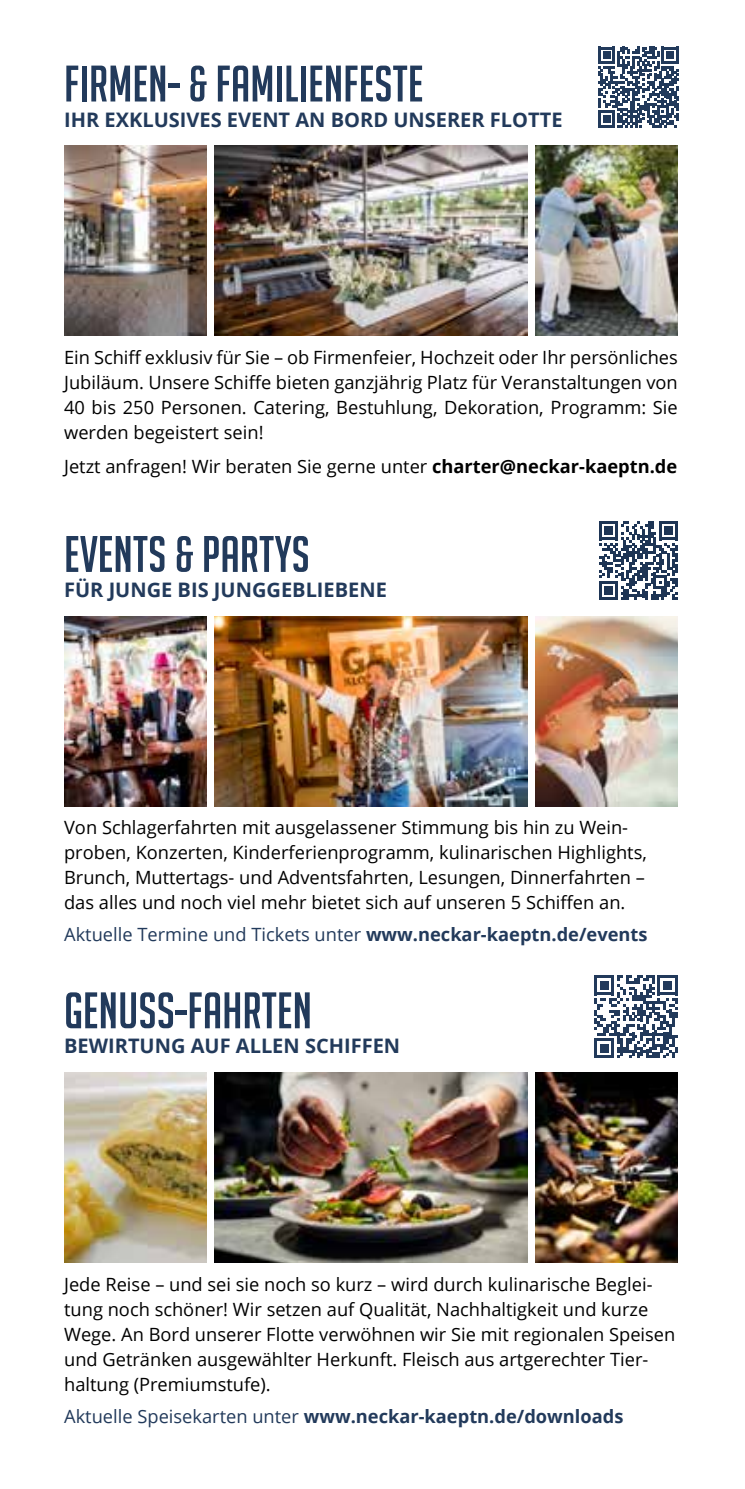
<style>
.page{position:relative;width:745px;height:1489px;background:#fff}
.page>*{position:absolute;margin:0;border:0;box-sizing:border-box;transform-origin:0 0}
.t1{font:50px "Big Noodle Titling";letter-spacing:.005em;color:#223a5b}
.t2{font:700 20px "Open Sans";color:#223a5b}
.t3{font:18.25px/25px "Open Sans";color:#000}
.t4{font:18.25px "Open Sans";color:#223a5b}
.t5{font:700 18.25px "Open Sans";color:#223a5b}
.s1{font-weight:700}
.s2{font-weight:400}
</style>
<div class="page">
<img style="left:215px;top:146px;width:311px;height:189px">
<img style="left:535px;top:146px;width:142px;height:189px">
<img style="left:64px;top:146px;width:142px;height:189px">
<img style="left:215px;top:616px;width:311px;height:190px">
<img style="left:535px;top:616px;width:142px;height:190px">
<img style="left:64px;top:616px;width:142px;height:190px">
<svg style="left:599px;top:521px;width:79px;height:79px"></svg>
<svg style="left:599px;top:521px;width:78px;height:78px"></svg>
<svg style="left:598px;top:46px;width:81px;height:82px"></svg>
<svg style="left:598px;top:47px;width:80px;height:80px"></svg>
<img style="left:215px;top:1072px;width:311px;height:190px">
<img style="left:535px;top:1072px;width:142px;height:190px">
<img style="left:64px;top:1072px;width:142px;height:190px">
<svg style="left:594px;top:975px;width:83px;height:82px"></svg>
<h1 class="t1" style="left:64px;top:57px;width:360px">FIRMEN- &amp; FAMILIENFESTE</h1>
<p class="t2" style="left:64px;top:105px;width:499px">IHR EXKLUSIVES EVENT AN BORD UNSERER FLOTTE</p>
<p class="t3" style="left:64px;top:344px;width:615px;text-align:justify">Ein Schiff exklusiv für Sie – ob Firmenfeier, Hochzeit oder Ihr persönliches Jubiläum. Unsere Schiffe bieten ganzjährig Platz für Veranstaltungen von 40 bis 250 Personen. Catering, Bestuhlung, Dekoration, Programm: Sie werden begeistert sein!</p>
<p class="t3" style="left:64px;top:454px;width:614px">Jetzt anfragen! Wir beraten Sie gerne unter <span class="s1">charter@neckar-kaeptn.de</span></p>
<h1 class="t1" style="left:64px;top:527px;width:247px">EVENTS &amp; PARTYS</h1>
<p class="t2" style="left:64px;top:575px;width:324px">FÜR JUNGE BIS JUNGGEBLIEBENE</p>
<p class="t3" style="left:64px;top:814px;width:584px">Von Schlagerfahrten mit ausgelassener Stimmung bis hin zu Wein&shy;proben, Konzerten, Kinderferienprogramm, kulinarischen Highlights, Brunch, Muttertags- und Adventsfahrten, Lesungen, Dinnerfahrten – das alles und noch viel mehr bietet sich auf unseren 5 Schiffen an.</p>
<p class="t4" style="left:64px;top:922px;width:584px">Aktuelle Termine und Tickets unter <span class="s1">www.neckar-kaeptn.de/events</span></p>
<h1 class="t1" style="left:64px;top:983px;width:249px">GENUSS-FAHRTEN</h1>
<p class="t2" style="left:64px;top:1031px;width:337px">BEWIRTUNG AUF ALLEN SCHIFFEN</p>
<p class="t3" style="left:64px;top:1270px;width:612px">Jede Reise – und sei sie noch so kurz – wird durch kulinarische Beglei&shy;tung noch schöner! Wir setzen auf Qualität, Nachhaltigkeit und kurze Wege. An Bord unserer Flotte verwöhnen wir Sie mit regionalen Speisen und Getränken ausgewählter Herkunft. Fleisch aus artgerechter Tier&shy;haltung (Premiumstufe).</p>
<p class="t5" style="left:64px;top:1403px;width:560px"><span class="s2">Aktuelle Speisekarten unter</span> www.neckar-kaeptn.de/downloads</p>
</div>
